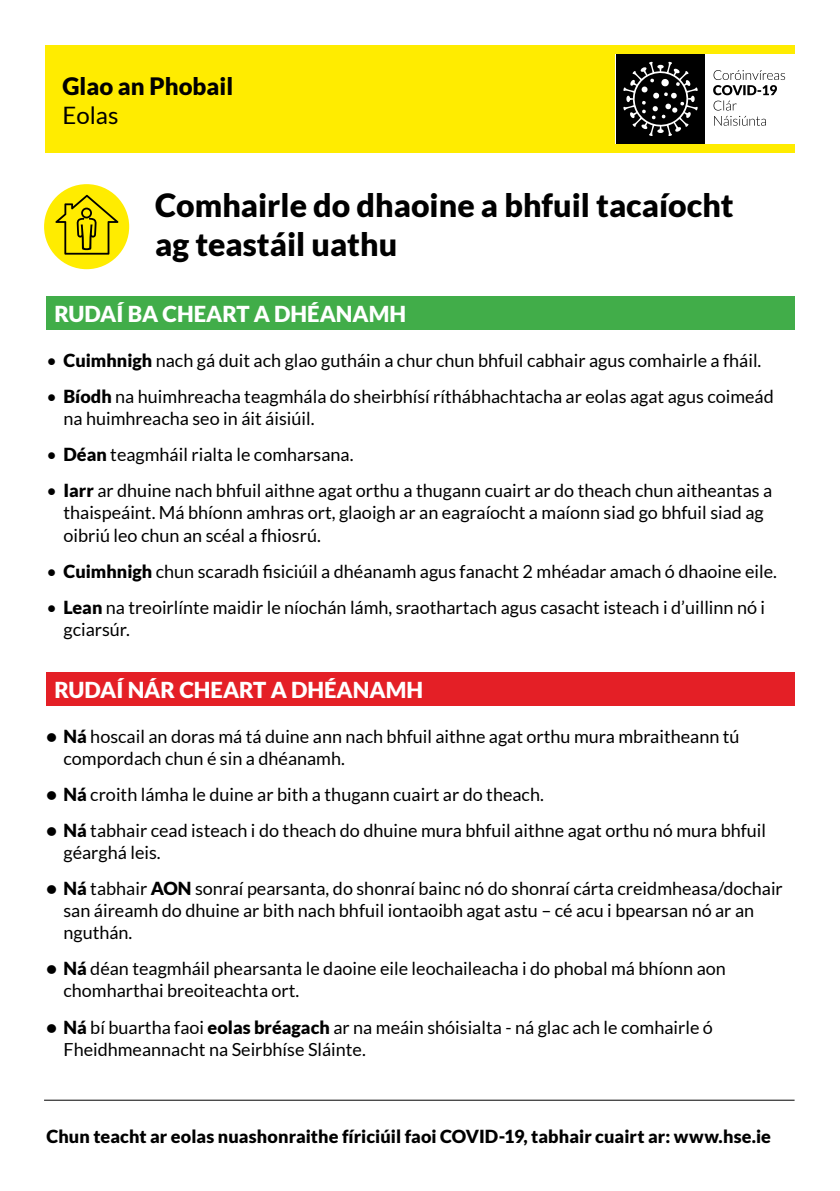
<style>
.page{position:relative;width:840px;height:1191px;background:#fff}
.page>*{position:absolute;margin:0;border:0;box-sizing:border-box;transform-origin:0 0}
.t1{font:900 47px "Lato";color:#000}
.t2{font:300 47px "Lato";color:#000}
._1_Body{font:900 32px/38.4px "Lato";color:#000}
.t3{font:900 24px "Lato";color:#000}
.t4{font:24px "Lato";color:#000}
.bodyhead{font:900 22px "Lato";color:#fff}
.t5{font:18px/22px "Lato";color:#000}
.t6{font:900 18px "Lato";letter-spacing:.005em;color:#000}
.s1{font-weight:900}
</style>
<div class="page">
<div style="left:45px;top:45px;width:749px;height:108px;background:#ffec00"></div>
<div style="left:46px;top:296px;width:748px;height:34px;background:#41ad49"></div>
<div style="left:46px;top:672px;width:748px;height:34px;background:#e41f26"></div>
<div style="left:44px;top:184px;width:85px;height:85px;background:#ffec00;border-radius:50%"></div>
<svg style="left:55px;top:195px;width:63px;height:60px"></svg>
<hr style="left:44px;top:1099px;width:750px;height:1px;background:#000">
<div style="left:615px;top:54px;width:89px;height:90px;background:#000"></div>
<svg style="left:623px;top:61px;width:74px;height:75px"></svg>
<div style="left:704px;top:54px;width:90px;height:90px;background:#fff"></div>
<svg style="left:713px;top:70px;width:71px;height:56px"></svg>
<p class="t3" style="left:62px;top:72px;width:172px">Glao an Phobail</p>
<p class="t4" style="left:62px;top:102px;width:58px">Eolas</p>
<p class="_1_Body" style="left:155px;top:186px;width:580px">Comhairle do dhaoine a bhfuil tacaíocht ag teastáil uathu</p>
<p class="t1" style="left:231px;top:188px;width:336px">Glao an Phobail</p>
<p class="bodyhead" style="left:54px;top:301px;width:353px">RUDAÍ BA CHEART A DHÉANAMH</p>
<p class="t5" style="left:46px;top:349px;width:716px">• <span class="s1">Cuimhnigh</span> nach gá duit ach glao gutháin a chur chun bhfuil cabhair agus comhairle a fháil.</p>
<p class="t5" style="left:63px;top:385px;width:711px;text-indent:-17px">• <span class="s1">Bíodh</span> na huimhreacha teagmhála do sheirbhísí ríthábhachtacha ar eolas agat agus coimeád na huimhreacha seo in áit áisiúil.</p>
<p class="t5" style="left:46px;top:443px;width:308px">• <span class="s1">Déan</span> teagmháil rialta le comharsana.</p>
<p class="t5" style="left:63px;top:480px;width:710px;text-indent:-17px">• <span class="s1">Iarr</span> ar dhuine nach bhfuil aithne agat orthu a thugann cuairt ar do theach chun aitheantas a thaispeáint. Má bhíonn amhras ort, glaoigh ar an eagraíocht a maíonn siad go bhfuil siad ag oibriú leo chun an scéal a fhiosrú.</p>
<p class="t5" style="left:46px;top:560px;width:731px">• <span class="s1">Cuimhnigh</span> chun scaradh fisiciúil a dhéanamh agus fanacht 2 mhéadar amach ó dhaoine eile.</p>
<p class="t5" style="left:63px;top:596px;width:702px;text-indent:-17px">• <span class="s1">Lean</span> na treoirlínte maidir le níochán lámh, sraothartach agus casacht isteach i d’uillinn nó i gciarsúr.</p>
<p class="bodyhead" style="left:54px;top:677px;width:370px">RUDAÍ NÁR CHEART A DHÉANAMH</p>
<p class="t5" style="left:63px;top:725px;width:677px;text-indent:-17px"><span class="s1">• Ná</span> hoscail an doras má tá duine ann nach bhfuil aithne agat orthu mura mbraitheann tú compordach chun é sin a dhéanamh.</p>
<p class="t5" style="left:46px;top:783px;width:498px"><span class="s1">• Ná</span> croith lámha le duine ar bith a thugann cuairt ar do theach.</p>
<p class="t5" style="left:63px;top:819px;width:703px;text-indent:-17px"><span class="s1">• Ná</span> tabhair cead isteach i do theach do dhuine mura bhfuil aithne agat orthu nó mura bhfuil géarghá leis.</p>
<p class="t5" style="left:63px;top:877px;width:720px;text-indent:-17px"><span class="s1">• Ná</span> tabhair <span class="s1">AON</span> sonraí pearsanta, do shonraí bainc nó do shonraí cárta creidmheasa/dochair san áireamh do dhuine ar bith nach bhfuil iontaoibh agat astu – cé acu i bpearsan nó ar an nguthán.</p>
<p class="t5" style="left:63px;top:957px;width:663px;text-indent:-17px"><span class="s1">• Ná</span> déan teagmháil phearsanta le daoine eile leochaileacha i do phobal má bhíonn aon chomharthai breoiteachta ort.</p>
<p class="t5" style="left:63px;top:1016px;width:650px;text-indent:-17px"><span class="s1">• Ná</span> bí buartha faoi <span class="s1">eolas bréagach</span> ar na meáin shóisialta - ná glac ach le comhairle ó<br>Fheidhmeannacht na Seirbhíse Sláinte.</p>
<p class="t2" style="left:231px;top:360px;width:295px">do do Chontae</p>
<p class="t6" style="left:46px;top:1126px;width:725px">Chun teacht ar eolas nuashonraithe fíriciúil faoi COVID-19, tabhair cuairt ar: www.hse.ie</p>
</div>
